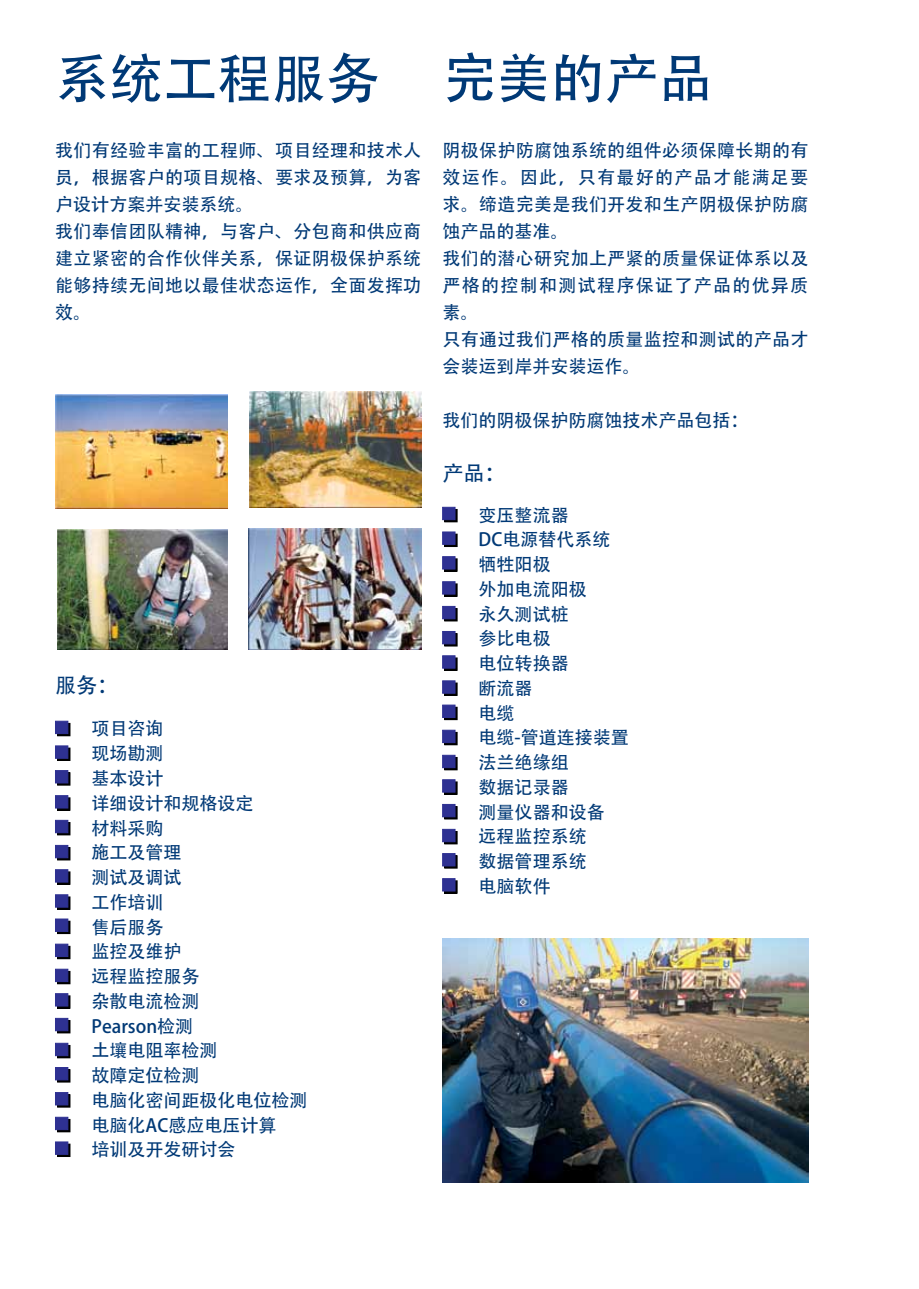
<style>
.page{position:relative;width:919px;height:1289px;background:#fff}
.page>*{position:absolute;margin:0;border:0;box-sizing:border-box;transform-origin:0 0}
.t1{font:54px "Adobe Heiti Std";color:#003976}
.t2{font:21px "Adobe Heiti Std";color:#003976}
.t3{font:18px/24.8px "Adobe Heiti Std";color:#003976}
</style>
<div class="page">
<div style="left:57px;top:1119px;width:13px;height:12px;border:1px solid #000"></div>
<div style="left:55px;top:1117px;width:13px;height:12px;background:#2e3192;border:1px solid #2e3192"></div>
<div style="left:57px;top:1143px;width:13px;height:13px;border:1px solid #000"></div>
<div style="left:55px;top:1141px;width:13px;height:13px;background:#2e3192;border:1px solid #2e3192"></div>
<div style="left:58px;top:723px;width:12px;height:12px;background:#2c2e8c"></div>
<div style="left:57px;top:723px;width:13px;height:13px;border:1px solid #000"></div>
<div style="left:55px;top:721px;width:13px;height:12px;background:#2e3192;border:1px solid #2e3192"></div>
<div style="left:57px;top:748px;width:13px;height:12px;border:1px solid #000"></div>
<div style="left:55px;top:745px;width:13px;height:13px;background:#2e3192;border:1px solid #2e3192"></div>
<div style="left:57px;top:772px;width:13px;height:13px;border:1px solid #000"></div>
<div style="left:55px;top:770px;width:13px;height:13px;background:#2e3192;border:1px solid #2e3192"></div>
<div style="left:57px;top:797px;width:13px;height:13px;border:1px solid #000"></div>
<div style="left:55px;top:795px;width:13px;height:13px;background:#2e3192;border:1px solid #2e3192"></div>
<div style="left:57px;top:822px;width:13px;height:13px;border:1px solid #000"></div>
<div style="left:55px;top:820px;width:13px;height:13px;background:#2e3192"></div>
<div style="left:57px;top:847px;width:13px;height:13px;border:1px solid #000"></div>
<div style="left:55px;top:845px;width:13px;height:13px;background:#2e3192"></div>
<div style="left:57px;top:871px;width:13px;height:13px;border:1px solid #000"></div>
<div style="left:55px;top:869px;width:13px;height:13px;background:#2e3192;border:1px solid #2e3192"></div>
<div style="left:57px;top:896px;width:13px;height:13px;border:1px solid #000"></div>
<div style="left:55px;top:894px;width:13px;height:13px;background:#2e3192;border:1px solid #2e3192"></div>
<div style="left:57px;top:921px;width:13px;height:12px;border:1px solid #000"></div>
<div style="left:55px;top:918px;width:13px;height:13px;background:#2e3192;border:1px solid #2e3192"></div>
<div style="left:57px;top:946px;width:13px;height:12px;border:1px solid #000"></div>
<div style="left:55px;top:944px;width:13px;height:12px;background:#2e3192"></div>
<div style="left:57px;top:971px;width:13px;height:12px;border:1px solid #000"></div>
<div style="left:55px;top:969px;width:13px;height:12px;background:#2e3192;border:1px solid #2e3192"></div>
<div style="left:57px;top:995px;width:13px;height:13px;border:1px solid #000"></div>
<div style="left:55px;top:993px;width:13px;height:13px;background:#2e3192;border:1px solid #2e3192"></div>
<div style="left:58px;top:1020px;width:12px;height:12px;background:#2a2d88"></div>
<div style="left:57px;top:1020px;width:13px;height:13px;border:1px solid #000"></div>
<div style="left:55px;top:1018px;width:13px;height:12px;background:#2e3192"></div>
<div style="left:58px;top:1045px;width:12px;height:12px;background:#2b2e89"></div>
<div style="left:57px;top:1045px;width:13px;height:13px;border:1px solid #000"></div>
<div style="left:55px;top:1043px;width:13px;height:12px;background:#2e3192;border:1px solid #2e3192"></div>
<div style="left:57px;top:1069px;width:13px;height:13px;border:1px solid #000"></div>
<div style="left:55px;top:1067px;width:13px;height:13px;background:#2e3192"></div>
<div style="left:57px;top:1094px;width:13px;height:13px;border:1px solid #000"></div>
<div style="left:55px;top:1092px;width:13px;height:13px;background:#2e3192"></div>
<div style="left:444px;top:509px;width:13px;height:13px;border:1px solid #000"></div>
<div style="left:442px;top:507px;width:13px;height:13px;background:#2e3192;border:1px solid #2e3192"></div>
<div style="left:444px;top:534px;width:13px;height:12px;border:1px solid #000"></div>
<div style="left:442px;top:532px;width:13px;height:12px;background:#2e3192;border:1px solid #2e3192"></div>
<div style="left:444px;top:558px;width:13px;height:13px;border:1px solid #000"></div>
<div style="left:442px;top:556px;width:13px;height:13px;background:#2e3192;border:1px solid #2e3192"></div>
<div style="left:444px;top:583px;width:13px;height:13px;border:1px solid #000"></div>
<div style="left:442px;top:581px;width:13px;height:13px;background:#2e3192;border:1px solid #2e3192"></div>
<div style="left:444px;top:608px;width:13px;height:13px;border:1px solid #000"></div>
<div style="left:442px;top:606px;width:13px;height:13px;background:#2e3192;border:1px solid #2e3192"></div>
<div style="left:444px;top:633px;width:13px;height:13px;border:1px solid #000"></div>
<div style="left:442px;top:631px;width:13px;height:13px;background:#2e3192;border:1px solid #2e3192"></div>
<div style="left:444px;top:657px;width:13px;height:13px;border:1px solid #000"></div>
<div style="left:442px;top:655px;width:13px;height:13px;background:#2e3192;border:1px solid #2e3192"></div>
<div style="left:444px;top:683px;width:13px;height:12px;border:1px solid #000"></div>
<div style="left:442px;top:680px;width:13px;height:13px;background:#2e3192;border:1px solid #2e3192"></div>
<div style="left:444px;top:707px;width:13px;height:12px;border:1px solid #000"></div>
<div style="left:442px;top:705px;width:13px;height:12px;background:#2e3192;border:1px solid #2e3192"></div>
<div style="left:444px;top:732px;width:13px;height:12px;background:#2c2e8b"></div>
<div style="left:444px;top:732px;width:13px;height:13px;border:1px solid #000"></div>
<div style="left:442px;top:730px;width:13px;height:12px;background:#2e3192;border:1px solid #2e3192"></div>
<div style="left:444px;top:757px;width:13px;height:12px;background:#2b2e89"></div>
<div style="left:444px;top:757px;width:13px;height:13px;border:1px solid #000"></div>
<div style="left:442px;top:755px;width:13px;height:12px;background:#2e3192;border:1px solid #2e3192"></div>
<div style="left:444px;top:781px;width:13px;height:13px;border:1px solid #000"></div>
<div style="left:442px;top:779px;width:13px;height:13px;background:#2e3192;border:1px solid #2e3192"></div>
<div style="left:444px;top:806px;width:13px;height:13px;border:1px solid #000"></div>
<div style="left:442px;top:804px;width:13px;height:13px;background:#2e3192;border:1px solid #2e3192"></div>
<div style="left:444px;top:831px;width:13px;height:13px;border:1px solid #000"></div>
<div style="left:442px;top:829px;width:13px;height:13px;background:#2e3192;border:1px solid #2e3192"></div>
<div style="left:444px;top:855px;width:13px;height:13px;border:1px solid #000"></div>
<div style="left:442px;top:853px;width:13px;height:13px;background:#2e3192;border:1px solid #2e3192"></div>
<div style="left:444px;top:880px;width:13px;height:13px;border:1px solid #000"></div>
<div style="left:442px;top:878px;width:13px;height:13px;background:#2e3192;border:1px solid #2e3192"></div>
<img style="left:55px;top:394px;width:172px;height:114px">
<img style="left:249px;top:391px;width:172px;height:116px">
<img style="left:57px;top:530px;width:170px;height:119px">
<img style="left:249px;top:528px;width:172px;height:121px">
<img style="left:442px;top:938px;width:366px;height:244px">
<h1 class="t1" style="left:55px;top:46px;width:326px">系统工程服务</h1>
<p class="t3" style="left:55px;top:137px;width:367px;line-height:27px">我们有经验丰富的工程师、项目经理和技术人员，根据客户的项目规格、要求及预算，为客户设计方案并安装系统。<br>我们奉信团队精神，与客户、分包商和供应商建立紧密的合作伙伴关系，保证阴极保护系统能够持续无间地以最佳状态运作，全面发挥功效。</p>
<p class="t2" style="left:55px;top:673px;width:64px">服务：</p>
<p class="t3" style="left:91px;top:717px;width:217px">项目咨询<br>现场勘测<br>基本设计<br>详细设计和规格设定<br>材料采购<br>施工及管理<br>测试及调试<br>工作培训<br>售后服务<br>监控及维护<br>远程监控服务<br>杂散电流检测<br>Pearson检测<br>土壤电阻率检测<br>故障定位检测<br>电脑化密间距极化电位检测电脑化AC感应电压计算<br>培训及开发研讨会</p>
<h1 class="t1" style="left:442px;top:46px;width:271px">完美的产品</h1>
<p class="t3" style="left:442px;top:137px;width:367px;line-height:27px">阴极保护防腐蚀系统的组件必须保障长期的有效运作。因此，只有最好的产品才能满足要求。缔造完美是我们开发和生产阴极保护防腐蚀产品的基准。<br>我们的潜心研究加上严紧的质量保证体系以及严格的控制和测试程序保证了产品的优异质素。<br>只有通过我们严格的质量监控和测试的产品才会装运到岸并安装运作。</p>
<p class="t3" style="left:442px;top:408px;width:307px">我们的阴极保护防腐蚀技术产品包括：</p>
<p class="t2" style="left:442px;top:461px;width:64px">产品：</p>
<p class="t3" style="left:478px;top:503px;width:152px">变压整流器<br>DC电源替代系统牺牲阳极<br>外加电流阳极<br>永久测试桩<br>参比电极<br>电位转换器<br>断流器<br>电缆<br>电缆-管道连接装置法兰绝缘组<br>数据记录器<br>测量仪器和设备<br>远程监控系统<br>数据管理系统<br>电脑软件</p>
</div>
